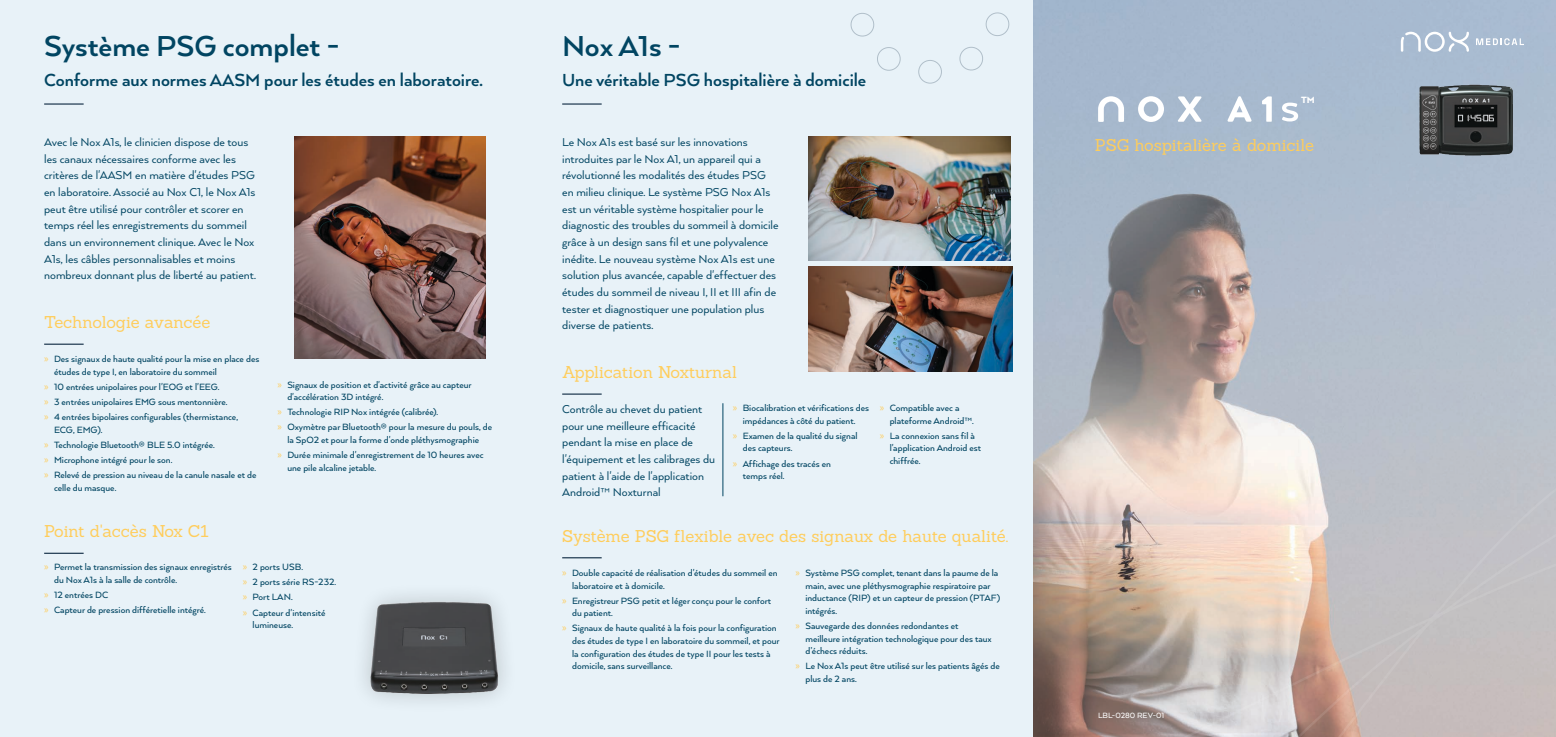
<style>
.page{position:relative;width:1556px;height:737px;background:#fff}
.page>*{position:absolute;margin:0;border:0;box-sizing:border-box;transform-origin:0 0}
.t1{font:700 33.25px "Arquitecta";color:#014562}
.t2{font:700 20.12px "Arquitecta";color:#014562}
.t3{font:16.62px "Sanchez";letter-spacing:-.005em;color:#ffcd5b}
.t4{font:13.12px/16.6px "Arquitecta";color:#014562}
.t5{font:500 10.5px/12.6px "Arquitecta";color:#014562}
.t6{font:900 10.5px "Arquitecta";color:#fff}
.t7{font:500 8.75px "Arquitecta";color:#fff}
.s1{font-family:"Myriad Pro";font-weight:400;color:#ffcd5b}
</style>
<div class="page">
<div style="left:0;top:0;width:1555px;height:737px;background:#e8f2f8"></div>
<img style="left:1033px;top:0;width:522px;height:400px">
<svg style="left:1475px;top:38px;width:48px;height:7px"></svg>
<svg style="left:1400px;top:32px;width:68px;height:20px"></svg>
<svg style="left:1137px;top:96px;width:26px;height:26px"></svg>
<svg style="left:1177px;top:96px;width:24px;height:26px"></svg>
<svg style="left:1097px;top:96px;width:26px;height:26px"></svg>
<svg style="left:1261px;top:96px;width:10px;height:26px"></svg>
<svg style="left:1227px;top:96px;width:24px;height:26px"></svg>
<svg style="left:1281px;top:103px;width:16px;height:18px"></svg>
<img style="left:809px;top:137px;width:201px;height:123px">
<img style="left:295px;top:137px;width:191px;height:221px">
<img style="left:809px;top:266px;width:203px;height:106px">
<svg style="left:1033px;top:400px;width:522px;height:337px;background:#c7bcb8"></svg>
<svg style="left:850px;top:12px;width:160px;height:72px"></svg>
<img style="left:364px;top:595px;width:141px;height:106px">
<img style="left:1412px;top:79px;width:110px;height:85px">
<hr style="left:562px;top:103px;width:39px;height:2px;background:#2c455b">
<hr style="left:562px;top:393px;width:39px;height:2px;background:#2c455b">
<hr style="left:722px;top:403px;width:1px;height:93px;background:#014562">
<hr style="left:562px;top:557px;width:39px;height:1px;background:#2c455b">
<hr style="left:44px;top:103px;width:40px;height:2px;background:#2c455b">
<hr style="left:44px;top:343px;width:40px;height:2px;background:#2c455b">
<hr style="left:44px;top:552px;width:40px;height:2px;background:#2c455b">
<h1 class="t1" style="left:44px;top:26px;width:297px">Système PSG complet -</h1>
<h2 class="t2" style="left:44px;top:67px;width:440px">Conforme aux normes AASM pour les études en laboratoire.</h2>
<p class="t4" style="left:44px;top:133px;width:213px">Avec le Nox A1s, le clinicien dispose de tous les canaux nécessaires conforme avec les critères de l'AASM en matière d'études PSG en laboratoire. Associé au Nox C1, le Nox A1s peut être utilisé pour contrôler et scorer en temps réel les enregistrements du sommeil dans un environnement clinique. Avec le Nox A1s, les câbles personnalisables et moins nombreux donnant plus de liberté au patient.</p>
<h3 class="t3" style="left:44px;top:311px;width:168px">Technologie avancée</h3>
<p class="t5" style="left:54px;top:352px;width:207px;text-indent:-10px"><span class="s1">»</span> Des signaux de haute qualité pour la mise en place des études de type I, en laboratoire du sommeil</p>
<p class="t5" style="left:44px;top:379px;width:195px;line-height:15px"><span class="s1">»</span> 10 entrées unipolaires pour l'EOG et l'EEG.<br><span class="s1">»</span> 3 entrées unipolaires EMG sous mentonnière.<br><span class="s1">»</span> 4 entrées bipolaires configurables (thermistance,</p>
<p class="t5" style="left:44px;top:422px;width:214px;line-height:15px;text-indent:10px">ECG, EMG).<br><span class="s1">»</span> Technologie Bluetooth® BLE 5.0 intégrée.<br><span class="s1">»</span> Microphone intégré pour le son.<br><span class="s1">»</span> Relevé de pression au niveau de la canule nasale et de</p>
<p class="t5" style="left:54px;top:481px;width:64px">celle du masque.</p>
<p class="t5" style="left:287px;top:378px;width:186px;text-indent:-10px"><span class="s1">»</span> Signaux de position et d'activité grâce au capteur d'accélération 3D intégré.</p>
<p class="t5" style="left:277px;top:404px;width:216px;line-height:15px"><span class="s1">»</span> Technologie RIP Nox intégrée (calibrée).<br><span class="s1">»</span> Oxymètre par Bluetooth® pour la mesure du pouls, de</p>
<p class="t5" style="left:277px;top:432px;width:208px;line-height:15px;text-align:center">la SpO2 et pour la forme d'onde pléthysmographie<br><span class="s1">»</span> Durée minimale d'enregistrement de 10 heures avec</p>
<p class="t5" style="left:287px;top:461px;width:90px">une pile alcaline jetable.</p>
<h3 class="t3" style="left:44px;top:520px;width:166px">Point d'accès Nox C1</h3>
<p class="t5" style="left:54px;top:560px;width:179px;text-indent:-10px"><span class="s1">»</span> Permet la transmission des signaux enregistrés du Nox A1s à la salle de contrôle.</p>
<p class="t5" style="left:44px;top:587px;width:163px;line-height:15px"><span class="s1">»</span> 12 entrées DC<br><span class="s1">»</span> Capteur de pression différetielle intégré.</p>
<p class="t5" style="left:243px;top:559px;width:95px;line-height:15px"><span class="s1">»</span> 2 ports USB.<br><span class="s1">»</span> 2 ports série RS-232. <span class="s1">»</span> Port LAN.<br><span class="s1">»</span> Capteur d'intensité</p>
<p class="t5" style="left:252px;top:618px;width:42px">lumineuse.</p>
<h1 class="t1" style="left:562px;top:26px;width:120px">Nox A1s -</h1>
<h2 class="t2" style="left:562px;top:67px;width:305px">Une véritable PSG hospitalière à domicile</h2>
<p class="t4" style="left:562px;top:133px;width:218px">Le Nox A1s est basé sur les innovations introduites par le Nox A1, un appareil qui a révolutionné les modalités des études PSG en milieu clinique. Le système PSG Nox A1s est un véritable système hospitalier pour le diagnostic des troubles du sommeil à domicile grâce à un design sans fil et une polyvalence inédite. Le nouveau système Nox A1s est une solution plus avancée, capable d'effectuer des études du sommeil de niveau I, II et III afin de tester et diagnostiquer une population plus diverse de patients.</p>
<h3 class="t3" style="left:562px;top:361px;width:176px">Application Noxturnal</h3>
<p class="t4" style="left:562px;top:400px;width:154px">Contrôle au chevet du patient pour une meilleure efficacité pendant la mise en place de l'équipement et les calibrages du patient à l'aide de l'application<br>Android™ Noxturnal</p>
<p class="t5" style="left:732px;top:401px;width:138px;text-align:center"><span class="s1">»</span> Biocalibration et vérifications des impédances à côté du patient.</p>
<p class="t5" style="left:742px;top:429px;width:116px;text-indent:-10px"><span class="s1">»</span> Examen de la qualité du signal des capteurs.</p>
<p class="t5" style="left:742px;top:456px;width:90px;text-indent:-10px"><span class="s1">»</span> Affichage des tracés en temps réel.</p>
<p class="t5" style="left:889px;top:401px;width:86px;text-indent:-10px"><span class="s1">»</span> Compatible avec a plateforme Android™.</p>
<p class="t5" style="left:889px;top:429px;width:93px;text-indent:-10px"><span class="s1">»</span> La connexion sans fil à l'application Android est chiffrée.</p>
<h3 class="t3" style="left:562px;top:525px;width:447px">Système PSG flexible avec des signaux de haute qualité.</h3>
<p class="t5" style="left:572px;top:566px;width:207px;text-indent:-10px"><span class="s1">»</span> Double capacité de réalisation d'études du sommeil en laboratoire et à domicile.</p>
<p class="t5" style="left:572px;top:594px;width:201px;text-indent:-10px"><span class="s1">»</span> Enregistreur PSG petit et léger conçu pour le confort du patient.</p>
<p class="t5" style="left:572px;top:621px;width:209px;text-indent:-10px"><span class="s1">»</span> Signaux de haute qualité à la fois pour la configuration des études de type I en laboratoire du sommeil, et pour la configuration des études de type II pour les tests à domicile, sans surveillance.</p>
<p class="t5" style="left:805px;top:566px;width:196px;text-indent:-10px"><span class="s1">»</span> Système PSG complet, tenant dans la paume de la main, avec une pléthysmographie respiratoire par inductance (RIP) et un capteur de pression (PTAF) intégrés.</p>
<p class="t5" style="left:805px;top:619px;width:188px;text-indent:-10px"><span class="s1">»</span> Sauvegarde des données redondantes et meilleure intégration technologique pour des taux d’échecs réduits.</p>
<p class="t5" style="left:805px;top:659px;width:196px;text-indent:-10px"><span class="s1">»</span> Le Nox A1s peut être utilisé sur les patients âgés de plus de 2 ans.</p>
<p class="t6" style="left:1301px;top:93px;width:15px">TM</p>
<h3 class="t3" style="left:1094px;top:134px;width:221px">PSG hospitalière à domicile</h3>
<p class="t7" style="left:1097px;top:709px;width:68px">LBL-0280 REV-01</p>
</div>
